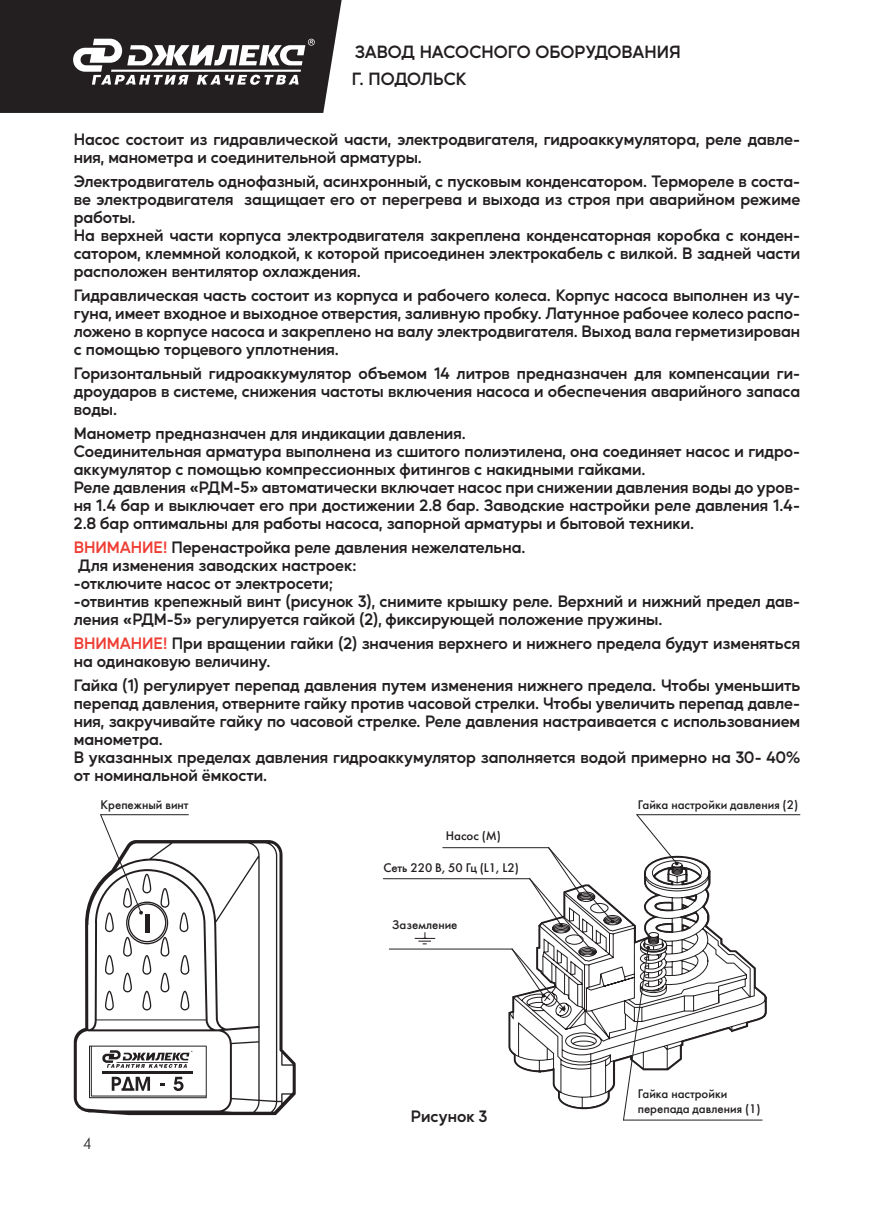
<style>
.page{position:relative;width:874px;height:1225px;background:#fff}
.page>*{position:absolute;margin:0;border:0;box-sizing:border-box;transform-origin:0 0}
.t1{font:600 17.2px/26.8px "Mustica Pro";color:#231f20}
.Paragraph_Style_1{font:600 16px/18px "Mustica Pro";letter-spacing:-.005em;color:#231f20;text-align:justify}
.t2{font:16px "Futuris Light C";color:#231f20}
.t3{font:12.4px/14.8px "Futuris C";color:#231f20}
.s1{color:#ee3e34}
</style>
<div class="page">
<svg style="left:0;top:0;width:341px;height:113px;background:#403c3d"></svg>
<hr style="left:111px;top:70px;width:190px;height:2px;background:#fff">
<svg style="left:74px;top:840px;width:221px;height:275px"></svg>
<svg style="left:179px;top:912px;width:9px;height:20px"></svg>
<svg style="left:180px;top:955px;width:9px;height:19px"></svg>
<svg style="left:180px;top:990px;width:9px;height:20px"></svg>
<svg style="left:89px;top:1045px;width:118px;height:53px"></svg>
<svg style="left:507px;top:855px;width:260px;height:255px"></svg>
<svg style="left:635px;top:815px;width:43px;height:50px"></svg>
<hr style="left:636px;top:814px;width:163px;height:1px;background:#231f20">
<hr style="left:442px;top:847px;width:106px;height:1px;background:#231f20">
<svg style="left:100px;top:814px;width:69px;height:196px"></svg>
<hr style="left:101px;top:814px;width:87px;height:1px;background:#231f20">
<svg style="left:622px;top:945px;width:27px;height:174px"></svg>
<hr style="left:623px;top:1119px;width:138px;height:1px;background:#231f20">
<hr style="left:383px;top:878px;width:146px;height:1px;background:#231f20">
<hr style="left:389px;top:948px;width:123px;height:1px;background:#231f20">
<svg style="left:511px;top:847px;width:103px;height:163px"></svg>
<svg style="left:414px;top:932px;width:21px;height:12px"></svg>
<p class="t1" style="left:351px;top:36px;width:330px">ЗАВОД НАСОСНОГО ОБОРУДОВАНИЯ<br>Г. ПОДОЛЬСК</p>
<p class="Paragraph_Style_1" style="left:74px;top:128px;width:727px">Насос состоит из гидравлической части, электродвигателя, гидроаккумулятора, реле давле&shy;ния, манометра и соединительной арматуры.</p>
<p class="Paragraph_Style_1" style="left:74px;top:170px;width:727px">Электродвигатель однофазный, асинхронный, с пусковым конденсатором. Термореле в соста&shy;ве электродвигателя защищает его от перегрева и выхода из строя при аварийном режиме работы.</p>
<p class="Paragraph_Style_1" style="left:74px;top:224px;width:727px">На верхней части корпуса электродвигателя закреплена конденсаторная коробка с конден&shy;сатором, клеммной колодкой, к которой присоединен электрокабель с вилкой. В задней части расположен вентилятор охлаждения.</p>
<p class="Paragraph_Style_1" style="left:74px;top:284px;width:727px">Гидравлическая часть состоит из корпуса и рабочего колеса. Корпус насоса выполнен из чу&shy;гуна, имеет входное и выходное отверстия, заливную пробку. Латунное рабочее колесо распо&shy;ложено в корпусе насоса и закреплено на валу электродвигателя. Выход вала герметизирован с помощью торцевого уплотнения.</p>
<p class="Paragraph_Style_1" style="left:74px;top:362px;width:727px">Горизонтальный гидроаккумулятор объемом 14 литров предназначен для компенсации ги&shy;дроударов в системе, снижения частоты включения насоса и обеспечения аварийного запаса воды.</p>
<p class="Paragraph_Style_1" style="left:74px;top:422px;width:393px">Манометр предназначен для индикации давления.</p>
<p class="Paragraph_Style_1" style="left:74px;top:440px;width:727px">Соединительная арматура выполнена из сшитого полиэтилена, она соединяет насос и гидро&shy;аккумулятор с помощью компрессионных фитингов с накидными гайками.</p>
<p class="Paragraph_Style_1" style="left:74px;top:476px;width:727px">Реле давления «РДМ-5» автоматически включает насос при снижении давления воды до уров&shy;ня 1.4 бар и выключает его при достижении 2.8 бар. Заводские настройки реле давления 1.4- 2.8 бар оптимальны для работы насоса, запорной арматуры и бытовой техники.</p>
<p class="Paragraph_Style_1" style="left:74px;top:536px;width:453px"><span class="s1">ВНИМАНИЕ!</span> Перенастройка реле давления нежелательна.</p>
<p class="Paragraph_Style_1" style="left:78px;top:554px;width:280px">Для изменения заводских настроек:</p>
<p class="Paragraph_Style_1" style="left:74px;top:572px;width:260px">-отключите насос от электросети;</p>
<p class="Paragraph_Style_1" style="left:74px;top:590px;width:727px">-отвинтив крепежный винт (рисунок 3), снимите крышку реле. Верхний и нижний предел дав&shy;ления «РДМ-5» регулируется гайкой (2), фиксирующей положение пружины.</p>
<p class="Paragraph_Style_1" style="left:74px;top:632px;width:727px"><span class="s1">ВНИМАНИЕ!</span> При вращении гайки (2) значения верхнего и нижнего предела будут изменяться на одинаковую величину.</p>
<p class="Paragraph_Style_1" style="left:74px;top:674px;width:727px">Гайка (1) регулирует перепад давления путем изменения нижнего предела. Чтобы уменьшить перепад давления, отверните гайку против часовой стрелки. Чтобы увеличить перепад давле&shy;ния, закручивайте гайку по часовой стрелке. Реле давления настраивается с использованием манометра.</p>
<p class="Paragraph_Style_1" style="left:74px;top:746px;width:727px">В указанных пределах давления гидроаккумулятор заполняется водой примерно на 30- 40% от номинальной ёмкости.</p>
<p class="t3" style="left:101px;top:797px;width:89px">Крепежный винт</p>
<p class="t3" style="left:637px;top:797px;width:162px">Гайка настройки давления (2)</p>
<p class="t3" style="left:445px;top:828px;width:57px">Насос (М)</p>
<p class="t3" style="left:383px;top:860px;width:137px">Сеть 220 В, 50 Гц (L1, L2)</p>
<p class="t2" style="left:83px;top:1135px;width:10px">4</p>
<p class="t3" style="left:392px;top:917px;width:67px">Заземление</p>
<p class="Paragraph_Style_1" style="left:411px;top:1105px;width:78px">Рисунок 3</p>
<p class="t3" style="left:637px;top:1086px;width:124px">Гайка настройки перепада давления (1)</p>
</div>
